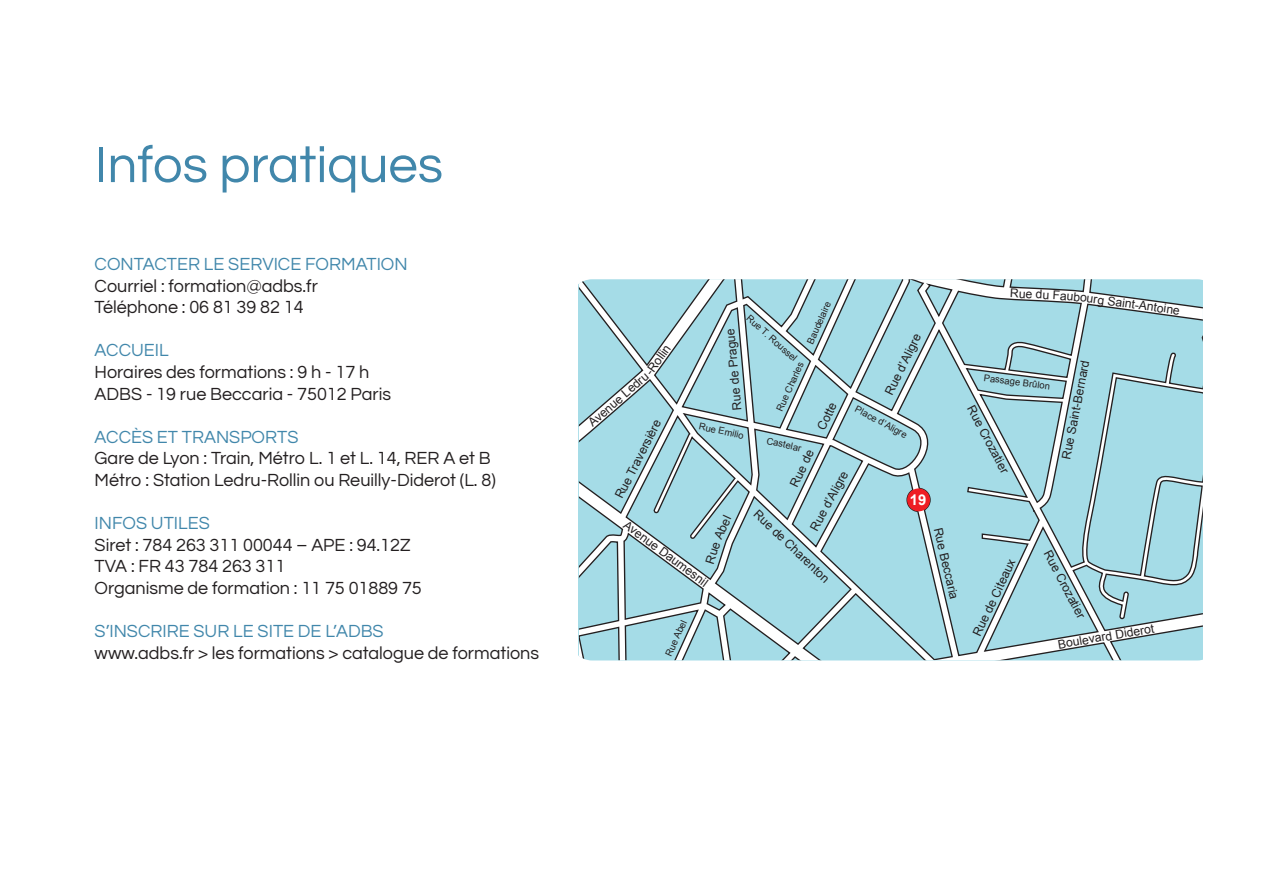
<style>
.page{position:relative;width:1263px;height:893px;background:#fff}
.page>*{position:absolute;margin:0;border:0;box-sizing:border-box;transform-origin:0 0}
.t1{font:52.65px "Questrial";color:#4187ab}
.t2{font:18px/21.6px "Questrial";color:#231f20}
.t3{font:18px "Questrial";color:#4187ab}
.t4{font:700 14.85px "Arial";color:#fff}
.t5{font:12.15px "Arial";color:#231f20}
.t6{font:9.45px "Arial";color:#231f20}
</style>
<div class="page">
<svg style="left:579px;top:279px;width:624px;height:381px;background:#a9d4dd"></svg>
<h1 class="t1" style="left:95px;top:128px;width:350px">Infos pratiques</h1>
<p class="t3" style="left:95px;top:251px;width:315px">CONTACTER LE SERVICE FORMATION</p>
<p class="t2" style="left:95px;top:275px;width:225px">Courriel : formation@adbs.fr<br>Téléphone : 06 81 39 82 14</p>
<p class="t3" style="left:95px;top:338px;width:76px">ACCUEIL</p>
<p class="t2" style="left:95px;top:362px;width:298px">Horaires des formations : 9 h - 17 h<br>ADBS - 19 rue Beccaria - 75012 Paris</p>
<p class="t3" style="left:95px;top:424px;width:205px">ACCÈS ET TRANSPORTS</p>
<p class="t2" style="left:95px;top:448px;width:403px">Gare de Lyon : Train, Métro L. 1 et L. 14, RER A et B<br>Métro : Station Ledru-Rollin ou Reuilly-Diderot (L. 8)</p>
<p class="t3" style="left:95px;top:511px;width:117px">INFOS UTILES</p>
<p class="t2" style="left:95px;top:535px;width:329px">Siret : 784 263 311 00044 – APE : 94.12Z<br>TVA : FR 43 784 263 311<br>Organisme de formation : 11 75 01889 75</p>
<p class="t3" style="left:95px;top:619px;width:291px">S’INSCRIRE SUR LE SITE DE L’ADBS</p>
<p class="t2" style="left:95px;top:643px;width:446px">www.adbs.fr &gt; les formations &gt; catalogue de formations</p>
<p class="t6" style="left:804px;top:341px;width:47px;rotate:-66deg">Baudelaire</p>
<p class="t6" style="left:752px;top:312px;width:65px;rotate:42deg">Rue T. Roussel</p>
<p class="t5" style="left:729px;top:411px;width:83px;rotate:-95deg">Rue de Prague</p>
<p class="t5" style="left:881px;top:390px;width:68px;rotate:-64deg">Rue d’Aligre</p>
<p class="t5" style="left:641px;top:369px;width:36px;rotate:-54deg">-Rollin</p>
<p class="t5" style="left:585px;top:418px;width:77px;rotate:-41deg">Avenue Ledru</p>
<p class="t6" style="left:774px;top:408px;width:54px;rotate:-66deg">Rue Charles</p>
<p class="t5" style="left:813px;top:425px;width:31px;rotate:-64deg">Cotte</p>
<p class="t5" style="left:611px;top:494px;width:88px;rotate:-63deg">Rue Traversière</p>
<p class="t6" style="left:866px;top:407px;width:42px;rotate:28deg">ace d’Alig</p>
<p class="t6" style="left:700px;top:420px;width:47px;rotate:12deg">Rue Emilio</p>
<p class="t6" style="left:768px;top:435px;width:37px;rotate:12deg">Castelar</p>
<p class="t5" style="left:786px;top:482px;width:41px;rotate:-64deg">Rue de</p>
<p class="t5" style="left:806px;top:525px;width:68px;rotate:-61deg">Rue d’Aligre</p>
<p class="t4" style="left:910px;top:490px;width:18px">19</p>
<p class="t5" style="left:761px;top:506px;width:101px;rotate:44deg">Rue de Charenton</p>
<p class="t5" style="left:710px;top:535px;width:26px;rotate:-65deg">Abel</p>
<p class="t5" style="left:629px;top:517px;width:103px;rotate:36deg">Avenue Daumesnil</p>
<p class="t5" style="left:946px;top:526px;width:74px;rotate:77deg">Rue Beccaria</p>
<p class="t6" style="left:663px;top:653px;width:40px;rotate:-66deg">Rue Abel</p>
<p class="t5" style="left:1010px;top:285px;width:51px;rotate:3deg">Rue du F</p>
<p class="t5" style="left:1088px;top:290px;width:95px;rotate:8deg">urg Saint-Antoine</p>
<p class="t6" style="left:984px;top:372px;width:68px;rotate:7deg">Passage Brûlon</p>
<p class="t5" style="left:977px;top:402px;width:76px;rotate:62deg">Rue Crozatier</p>
<p class="t5" style="left:1058px;top:458px;width:102px;rotate:-79deg">Rue Saint-Bernard</p>
<p class="t5" style="left:969px;top:632px;width:85px;rotate:-65deg">Rue de Citeaux</p>
<p class="t5" style="left:1054px;top:547px;width:77px;rotate:62deg">Rue Crozatier</p>
<p class="t5" style="left:1057px;top:637px;width:99px;rotate:-10deg">Boulevard Diderot</p>
</div>
